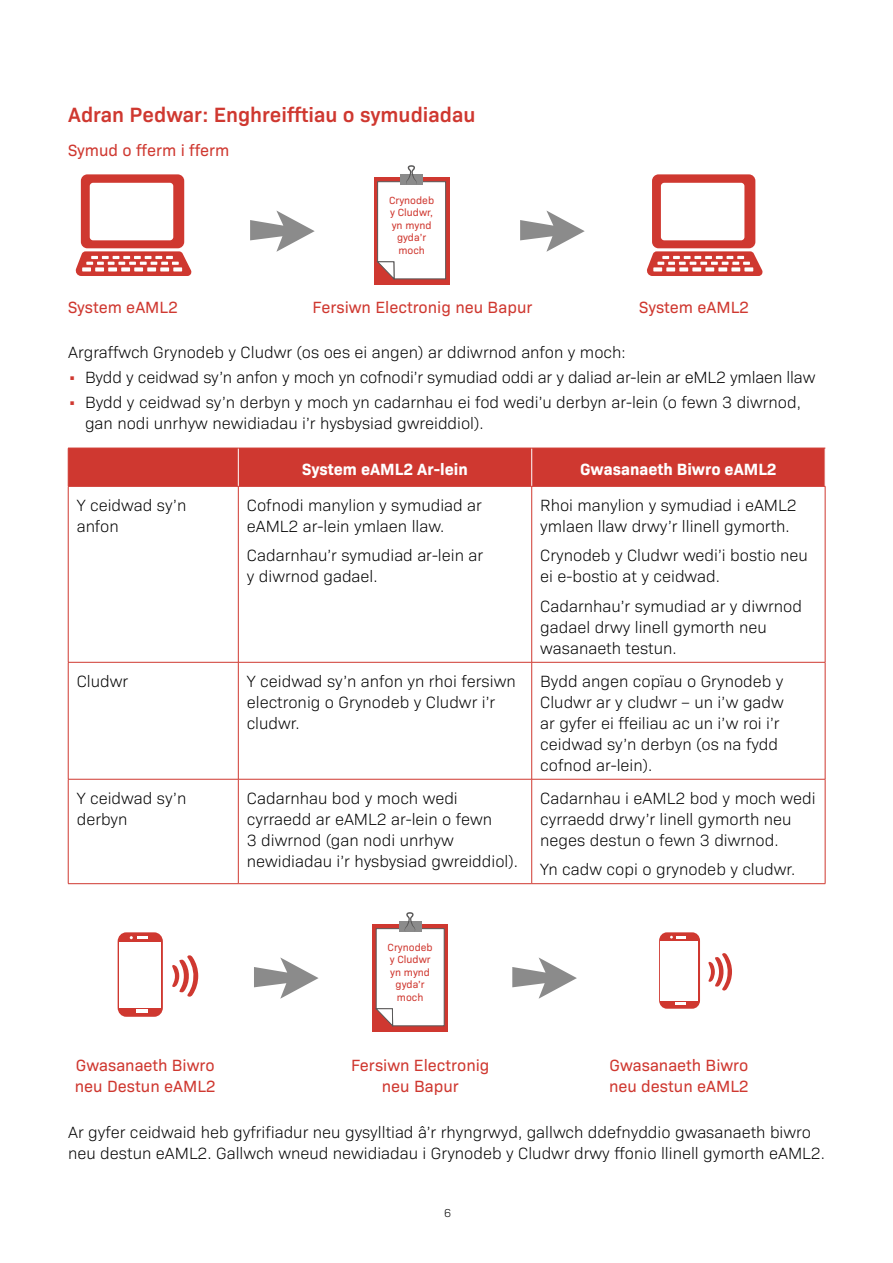
<style>
.page{position:relative;width:893px;height:1263px;background:#fff}
.page>*{position:absolute;margin:0;border:0;box-sizing:border-box;transform-origin:0 0}
.H2_Heading{font:600 21px "Bio Sans";color:#cf3830}
.Body_Text{font:300 16.5px/21px "Bio Sans";color:#000}
.Last_Bullet{font:300 16.5px/21px "Bio Sans";color:#000}
.Body_Text_Centred{font:16.5px/21px "Bio Sans";color:#cf3830}
.Bullets{font:300 16.5px "Bio Sans";letter-spacing:-.01em;color:#000}
.Body_Text-2{font:16.5px "Bio Sans";color:#cf3830}
.Body_Text_before_Bul{font:300 16.5px "Bio Sans";color:#000}
.Table_Heading_Centre{font:700 16.5px "Bio Sans";color:#fff}
.t1{font:300 11.7px "Bio Sans";color:#000}
.icon_text{font:10.5px/12.6px "Bio Sans";color:#cf3830;text-align:center}
.s1{font-weight:400;color:#cf3830}
</style>
<div class="page">
<div style="left:69px;top:449px;width:756px;height:37px;background:#cf3830"></div>
<hr style="left:238px;top:448px;width:1px;height:38px;background:#fff">
<hr style="left:531px;top:448px;width:1px;height:38px;background:#fff">
<hr style="left:68px;top:448px;width:1px;height:38px;background:#cf3830">
<hr style="left:68px;top:448px;width:170px;height:1px;background:#cf3830">
<hr style="left:68px;top:486px;width:170px;height:1px;background:#cf3830">
<hr style="left:238px;top:448px;width:294px;height:1px;background:#cf3830">
<hr style="left:532px;top:448px;width:293px;height:1px;background:#cf3830">
<hr style="left:238px;top:486px;width:294px;height:1px;background:#cf3830">
<hr style="left:532px;top:486px;width:293px;height:1px;background:#cf3830">
<hr style="left:68px;top:486px;width:1px;height:176px;background:#cf3830">
<hr style="left:68px;top:662px;width:1px;height:117px;background:#cf3830">
<hr style="left:68px;top:779px;width:1px;height:104px;background:#cf3830">
<hr style="left:238px;top:486px;width:1px;height:176px;background:#cf3830">
<hr style="left:531px;top:486px;width:1px;height:176px;background:#cf3830">
<hr style="left:825px;top:486px;width:1px;height:176px;background:#cf3830">
<hr style="left:238px;top:662px;width:1px;height:117px;background:#cf3830">
<hr style="left:531px;top:662px;width:1px;height:117px;background:#cf3830">
<hr style="left:825px;top:662px;width:1px;height:117px;background:#cf3830">
<hr style="left:238px;top:779px;width:1px;height:104px;background:#cf3830">
<hr style="left:531px;top:779px;width:1px;height:104px;background:#cf3830">
<hr style="left:825px;top:779px;width:1px;height:104px;background:#cf3830">
<hr style="left:68px;top:662px;width:170px;height:1px;background:#cf3830">
<hr style="left:238px;top:662px;width:294px;height:1px;background:#cf3830">
<hr style="left:532px;top:662px;width:293px;height:1px;background:#cf3830">
<hr style="left:68px;top:779px;width:170px;height:1px;background:#cf3830">
<hr style="left:238px;top:779px;width:294px;height:1px;background:#cf3830">
<hr style="left:532px;top:779px;width:293px;height:1px;background:#cf3830">
<hr style="left:68px;top:883px;width:170px;height:1px;background:#cf3830">
<hr style="left:238px;top:883px;width:294px;height:1px;background:#cf3830">
<hr style="left:532px;top:883px;width:293px;height:1px;background:#cf3830">
<svg style="left:250px;top:211px;width:65px;height:41px"></svg>
<div style="left:374px;top:178px;width:76px;height:107px;background:#cf3830"></div>
<svg style="left:376px;top:165px;width:70px;height:115px;background:#f3e8e7"></svg>
<svg style="left:520px;top:211px;width:65px;height:41px"></svg>
<svg style="left:75px;top:174px;width:117px;height:102px"></svg>
<svg style="left:647px;top:174px;width:116px;height:102px"></svg>
<svg style="left:254px;top:957px;width:65px;height:42px"></svg>
<svg style="left:512px;top:957px;width:65px;height:42px"></svg>
<div style="left:372px;top:925px;width:76px;height:107px;background:#cf3830"></div>
<svg style="left:374px;top:912px;width:71px;height:115px;background:#f0e5e4"></svg>
<div style="left:118px;top:932px;width:45px;height:85px;background:#cf3830;border-radius:9px"></div>
<svg style="left:172px;top:955px;width:26px;height:42px"></svg>
<div style="left:119px;top:942px;width:42px;height:65px;background:#fff"></div>
<svg style="left:136px;top:1009px;width:11px;height:3px"></svg>
<svg style="left:130px;top:936px;width:17px;height:3px"></svg>
<svg style="left:659px;top:932px;width:41px;height:77px"></svg>
<svg style="left:708px;top:953px;width:24px;height:38px"></svg>
<div style="left:661px;top:941px;width:37px;height:59px;background:#fff"></div>
<svg style="left:675px;top:1002px;width:11px;height:3px"></svg>
<svg style="left:670px;top:936px;width:16px;height:2px"></svg>
<h2 class="H2_Heading" style="left:68px;top:99px;width:409px">Adran Pedwar: Enghreifftiau o symudiadau</h2>
<p class="Body_Text-2" style="left:68px;top:138px;width:163px">Symud o fferm i fferm</p>
<p class="icon_text" style="left:389px;top:193px;width:47px">Crynodeb y Cludwr, yn mynd gyda’r moch</p>
<p class="Body_Text-2" style="left:312px;top:295px;width:221px">Fersiwn Electronig neu Bapur</p>
<p class="Body_Text-2" style="left:68px;top:295px;width:111px">System eAML2</p>
<p class="Body_Text-2" style="left:639px;top:295px;width:111px">System eAML2</p>
<p class="Body_Text_before_Bul" style="left:68px;top:340px;width:559px">Argraffwch Grynodeb y Cludwr (os oes ei angen) ar ddiwrnod anfon y moch:</p>
<p class="Bullets" style="left:68px;top:365px;width:749px"><span class="s1">•</span> Bydd y ceidwad sy’n anfon y moch yn cofnodi’r symudiad oddi ar y daliad ar-lein ar eML2 ymlaen llaw</p>
<p class="Last_Bullet" style="left:85px;top:391px;width:717px;text-indent:-17px"><span class="s1">•</span> Bydd y ceidwad sy’n derbyn y moch yn cadarnhau ei fod wedi’u derbyn ar-lein (o fewn 3 diwrnod, gan nodi unrhyw newidiadau i’r hysbysiad gwreiddiol).</p>
<p class="Table_Heading_Centre" style="left:302px;top:457px;width:167px">System eAML2 Ar-lein</p>
<p class="Table_Heading_Centre" style="left:580px;top:457px;width:198px">Gwasanaeth Biwro eAML2</p>
<p class="Body_Text" style="left:77px;top:493px;width:111px">Y ceidwad sy’n anfon</p>
<p class="Body_Text" style="left:247px;top:493px;width:237px">Cofnodi manylion y symudiad ar eAML2 ar-lein ymlaen llaw.</p>
<p class="Body_Text" style="left:247px;top:544px;width:238px">Cadarnhau’r symudiad ar-lein ar y diwrnod gadael.</p>
<p class="Body_Text" style="left:540px;top:493px;width:258px">Rhoi manylion y symudiad i eAML2 ymlaen llaw drwy’r llinell gymorth.</p>
<p class="Body_Text" style="left:540px;top:544px;width:269px">Crynodeb y Cludwr wedi’i bostio neu ei e-bostio at y ceidwad.</p>
<p class="Body_Text" style="left:540px;top:594px;width:263px">Cadarnhau’r symudiad ar y diwrnod gadael drwy linell gymorth neu wasanaeth testun.</p>
<p class="Body_Text" style="left:77px;top:669px;width:53px">Cludwr</p>
<p class="Body_Text" style="left:247px;top:669px;width:270px">Y ceidwad sy’n anfon yn rhoi fersiwn electronig o Grynodeb y Cludwr i’r cludwr.</p>
<p class="Body_Text" style="left:540px;top:669px;width:245px">Bydd angen copïau o Grynodeb y<br>Cludwr ar y cludwr – un i’w gadw ar gyfer ei ffeiliau ac un i’w roi i’r ceidwad sy’n derbyn (os na fydd cofnod ar-lein).</p>
<p class="Body_Text" style="left:77px;top:786px;width:111px">Y ceidwad sy’n derbyn</p>
<p class="Body_Text" style="left:247px;top:786px;width:273px">Cadarnhau bod y moch wedi cyrraedd ar eAML2 ar-lein o fewn<br>3 diwrnod (gan nodi unrhyw newidiadau i’r hysbysiad gwreiddiol).</p>
<p class="Body_Text" style="left:540px;top:786px;width:277px">Cadarnhau i eAML2 bod y moch wedi cyrraedd drwy’r linell gymorth neu neges destun o fewn 3 diwrnod.</p>
<p class="Body_Text" style="left:540px;top:858px;width:257px">Yn cadw copi o grynodeb y cludwr.</p>
<p class="icon_text" style="left:388px;top:940px;width:47px">Crynodeb y Cludwr yn mynd gyda’r moch</p>
<p class="Body_Text_Centred" style="left:75px;top:1053px;width:143px">Gwasanaeth Biwro neu Destun eAML2</p>
<p class="Body_Text_Centred" style="left:609px;top:1053px;width:141px">Gwasanaeth Biwro neu destun eAML2</p>
<p class="Body_Text_Centred" style="left:351px;top:1053px;width:140px;text-align:center">Fersiwn Electronig neu Bapur</p>
<p class="Body_Text" style="left:68px;top:1121px;width:758px">Ar gyfer ceidwaid heb gyfrifiadur neu gysylltiad â’r rhyngrwyd, gallwch ddefnyddio gwasanaeth biwro neu destun eAML2. Gallwch wneud newidiadau i Grynodeb y Cludwr drwy ffonio llinell gymorth eAML2.</p>
<p class="t1" style="left:444px;top:1204px;width:9px">6</p>
</div>
